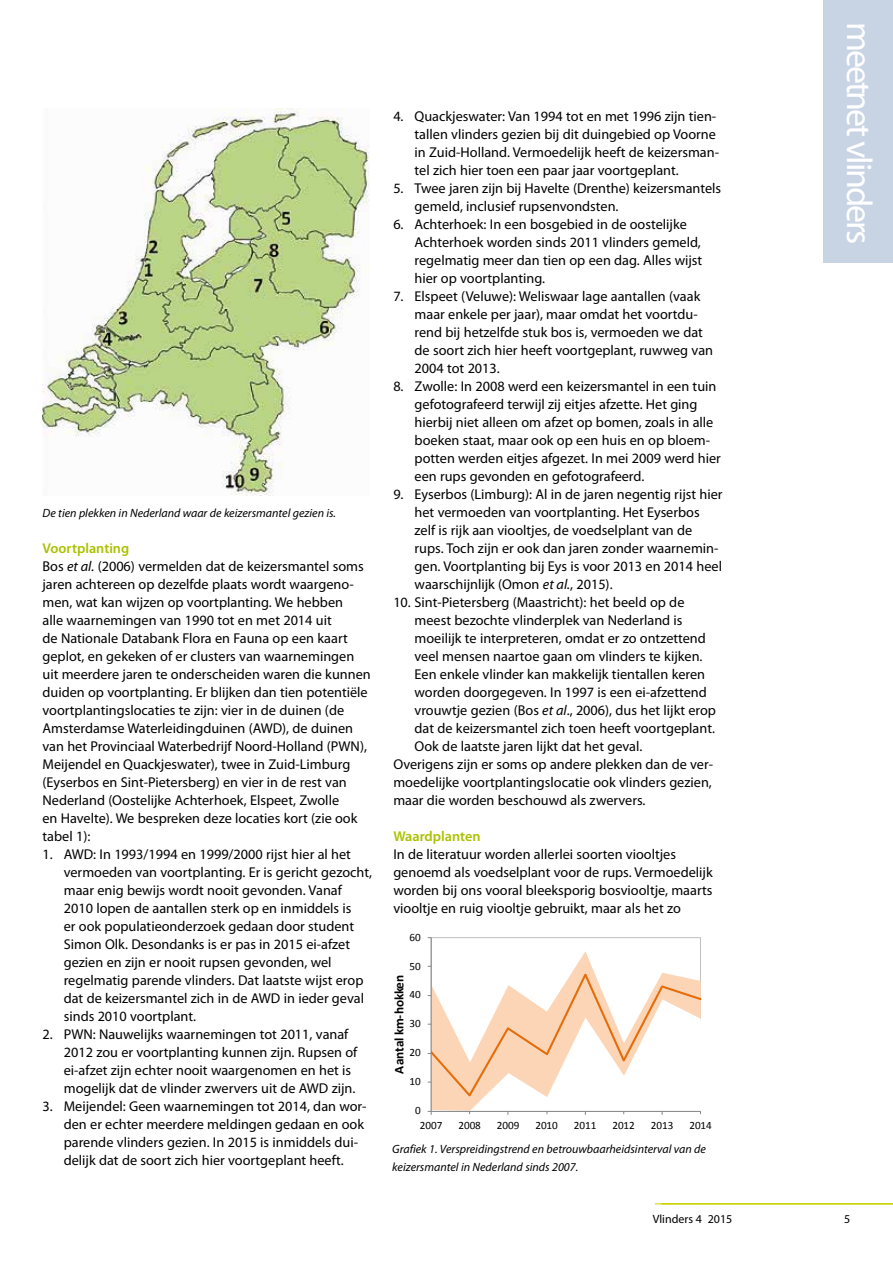
<style>
.page{position:relative;width:893px;height:1263px;background:#fff}
.page>*{position:absolute;margin:0;border:0;box-sizing:border-box;transform-origin:0 0}
.t1{font:36px "Myriad Pro";letter-spacing:-.06em;color:#fff}
.t2{font:14.25px/18px "Myriad Pro";color:#000}
.t3{font:600 14.25px "Myriad Pro";color:#abc100}
.t4{font:700 13.2px "Calibri";letter-spacing:-.01em;color:#000}
.t5{font:italic 12px/18px "Myriad Pro";color:#000}
.t6{font:12px "Myriad Pro";color:#000}
.t7{font:11.1px "Calibri";letter-spacing:-.005em;color:#000}
.s1{font-weight:600;color:#abc100}
.s2{font-style:italic}
</style>
<div class="page">
<hr style="left:655px;top:1203px;width:238px;height:1px;background:#c9d200">
<div style="left:823px;top:0;width:70px;height:262px;background:#c8d3e4"></div>
<hr style="left:431px;top:938px;width:1px;height:173px;background:#888787">
<svg style="left:428px;top:951px;width:274px;height:164px"></svg>
<img style="left:43px;top:109px;width:326px;height:387px">
<p class="t5" style="left:43px;top:504px;width:295px">De tien plekken in Nederland waar de keizersmantel gezien is.</p>
<p class="t2" style="left:43px;top:539px;width:330px"><span class="s1">Voortplanting<br></span>Bos <span class="s2">et al.</span> (2006) vermelden dat de keizersmantel soms jaren achtereen op dezelfde plaats wordt waargeno&shy;men, wat kan wijzen op voortplanting. We hebben<br>alle waarnemingen van 1990 tot en met 2014 uit<br>de Nationale Databank Flora en Fauna op een kaart geplot, en gekeken of er clusters van waarnemingen uit meerdere jaren te onderscheiden waren die kunnen duiden op voortplanting. Er blijken dan tien potentiële voortplantingslocaties te zijn: vier in de duinen (de Amsterdamse Waterleidingduinen (AWD), de duinen van het Provinciaal Waterbedrijf Noord-Holland (PWN), Meijendel en Quackjeswater), twee in Zuid-Limburg (Eyserbos en Sint-Pietersberg) en vier in de rest van Nederland (Oostelijke Achterhoek, Elspeet, Zwolle<br>en Havelte). We bespreken deze locaties kort (zie ook tabel 1):</p>
<p class="t2" style="left:64px;top:845px;width:310px;text-indent:-21px">1. AWD: In 1993/1994 en 1999/2000 rijst hier al het vermoeden van voortplanting. Er is gericht gezocht, maar enig bewijs wordt nooit gevonden. Vanaf 2010 lopen de aantallen sterk op en inmiddels is<br>er ook populatieonderzoek gedaan door student Simon Olk. Desondanks is er pas in 2015 ei-afzet gezien en zijn er nooit rupsen gevonden, wel regelmatig parende vlinders. Dat laatste wijst erop dat de keizersmantel zich in de AWD in ieder geval sinds 2010 voortplant.</p>
<p class="t2" style="left:64px;top:1025px;width:295px;text-indent:-21px">2. PWN: Nauwelijks waarnemingen tot 2011, vanaf 2012 zou er voortplanting kunnen zijn. Rupsen of ei-afzet zijn echter nooit waargenomen en het is mogelijk dat de vlinder zwervers uit de AWD zijn.</p>
<p class="t2" style="left:64px;top:1097px;width:304px;text-indent:-21px">3. Meijendel: Geen waarnemingen tot 2014, dan wor&shy;den er echter meerdere meldingen gedaan en ook parende vlinders gezien. In 2015 is inmiddels dui&shy;delijk dat de soort zich hier voortgeplant heeft.</p>
<p class="t2" style="left:415px;top:107px;width:306px;text-indent:-21px">4. Quackjeswater: Van 1994 tot en met 1996 zijn tien&shy;tallen vlinders gezien bij dit duingebied op Voorne in Zuid-Holland. Vermoedelijk heeft de keizersman&shy;tel zich hier toen een paar jaar voortgeplant.</p>
<p class="t2" style="left:415px;top:179px;width:308px;text-indent:-21px">5. Twee jaren zijn bij Havelte (Drenthe) keizersmantels gemeld, inclusief rupsenvondsten.</p>
<p class="t2" style="left:415px;top:215px;width:289px;text-indent:-21px">6. Achterhoek: In een bosgebied in de oostelijke Achterhoek worden sinds 2011 vlinders gemeld, regelmatig meer dan tien op een dag. Alles wijst hier op voortplanting.</p>
<p class="t2" style="left:415px;top:287px;width:300px;text-indent:-21px">7. Elspeet (Veluwe): Weliswaar lage aantallen (vaak maar enkele per jaar), maar omdat het voortdu&shy;rend bij hetzelfde stuk bos is, vermoeden we dat de soort zich hier heeft voortgeplant, ruwweg van 2004 tot 2013.</p>
<p class="t2" style="left:415px;top:377px;width:308px;text-indent:-21px">8. Zwolle: In 2008 werd een keizersmantel in een tuin gefotografeerd terwijl zij eitjes afzette. Het ging hierbij niet alleen om afzet op bomen, zoals in alle boeken staat, maar ook op een huis en op bloem&shy;potten werden eitjes afgezet. In mei 2009 werd hier een rups gevonden en gefotografeerd.</p>
<p class="t2" style="left:415px;top:485px;width:309px;text-indent:-21px">9. Eyserbos (Limburg): Al in de jaren negentig rijst hier het vermoeden van voortplanting. Het Eyserbos zelf is rijk aan viooltjes, de voedselplant van de rups. Toch zijn er ook dan jaren zonder waarnemin&shy;gen. Voortplanting bij Eys is voor 2013 en 2014 heel waarschijnlijk (Omon <span class="s2">et al.</span>, 2015).</p>
<p class="t2" style="left:393px;top:593px;width:293px">10. Sint-Pietersberg (Maastricht): het beeld op de</p>
<p class="t2" style="left:415px;top:611px;width:269px">meest bezochte vlinderplek van Nederland is</p>
<p class="t2" style="left:415px;top:629px;width:293px">moeilijk te interpreteren, omdat er zo ontzettend</p>
<p class="t2" style="left:415px;top:647px;width:289px">veel mensen naartoe gaan om vlinders te kijken.</p>
<p class="t2" style="left:415px;top:665px;width:292px">Een enkele vlinder kan makkelijk tientallen keren</p>
<p class="t2" style="left:415px;top:683px;width:294px">worden doorgegeven. In 1997 is een ei-afzettend</p>
<p class="t2" style="left:415px;top:701px;width:303px">vrouwtje gezien (Bos <span class="s2">et al</span>., 2006), dus het lijkt erop</p>
<p class="t2" style="left:415px;top:719px;width:302px">dat de keizersmantel zich toen heeft voortgeplant.</p>
<p class="t2" style="left:415px;top:737px;width:229px">Ook de laatste jaren lijkt dat het geval.</p>
<p class="t2" style="left:393px;top:755px;width:321px">Overigens zijn er soms op andere plekken dan de ver-</p>
<p class="t2" style="left:393px;top:773px;width:320px">moedelijke voortplantingslocatie ook vlinders gezien,</p>
<p class="t2" style="left:393px;top:791px;width:254px">maar die worden beschouwd als zwervers.</p>
<p class="t3" style="left:393px;top:827px;width:89px">Waardplanten</p>
<p class="t2" style="left:393px;top:845px;width:321px">In de literatuur worden allerlei soorten viooltjes genoemd als voedselplant voor de rups. Vermoedelijk worden bij ons vooral bleeksporig bosviooltje, maarts viooltje en ruig viooltje gebruikt, maar als het zo</p>
<p class="t7" style="left:410px;top:930px;width:13px">60</p>
<p class="t7" style="left:410px;top:959px;width:13px">50</p>
<p class="t4" style="left:391px;top:1074px;width:101px;rotate:-90deg">Aantal km-hokken</p>
<p class="t7" style="left:410px;top:988px;width:13px">40</p>
<p class="t7" style="left:410px;top:1017px;width:13px">30</p>
<p class="t7" style="left:410px;top:1046px;width:13px">20</p>
<p class="t7" style="left:410px;top:1074px;width:13px">10</p>
<p class="t7" style="left:415px;top:1103px;width:7px">0</p>
<p class="t7" style="left:420px;top:1118px;width:24px">2007</p>
<p class="t7" style="left:458px;top:1118px;width:24px">2008</p>
<p class="t7" style="left:497px;top:1118px;width:24px">2009</p>
<p class="t7" style="left:535px;top:1118px;width:24px">2010</p>
<p class="t7" style="left:574px;top:1118px;width:24px">2011</p>
<p class="t7" style="left:612px;top:1118px;width:24px">2012</p>
<p class="t7" style="left:651px;top:1118px;width:24px">2013</p>
<p class="t7" style="left:689px;top:1118px;width:24px">2014</p>
<p class="t5" style="left:392px;top:1139px;width:315px">Grafiek 1. Verspreidingstrend en betrouwbaarheidsinterval van de keizersmantel in Nederland sinds 2007.</p>
<h1 class="t1" style="left:881px;top:22px;width:224px;rotate:90deg">meetnet vlinders</h1>
<p class="t6" style="left:653px;top:1211px;width:81px">Vlinders 4 2015</p>
<p class="t6" style="left:844px;top:1211px;width:8px">5</p>
</div>
